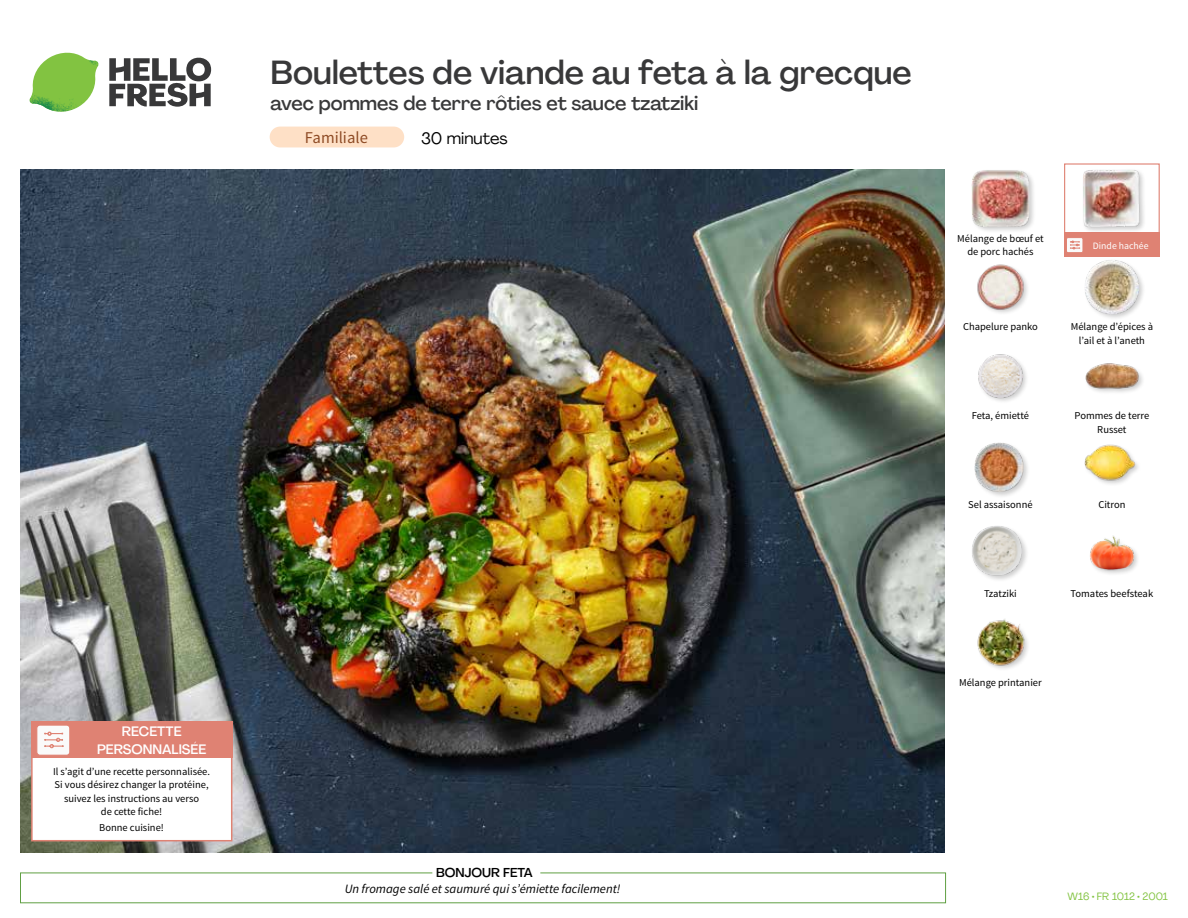
<style>
.page{position:relative;width:1188px;height:918px;background:#fff}
.page>*{position:absolute;margin:0;border:0;box-sizing:border-box;transform-origin:0 0}
.t1{font:500 33px "Agrandir";color:#383839}
.t2{font:500 19.5px "Agrandir";color:#383839}
.t3{font:16.5px "Source Sans Pro";color:#8e4b25}
.t4{font:16.5px "Agrandir";color:#000}
.t5{font:500 13.5px/17.2px "Agrandir";color:#fff;text-align:center}
.t6{font:italic 12.75px "Source Sans Pro";color:#000}
.t7{font:500 12.75px "Agrandir";color:#000}
.t8{font:10.5px/13.5px "Source Sans Pro";color:#000;text-align:center}
.t9{font:10.5px "Agrandir";color:#82c341}
.t10{font:9.75px "Source Sans Pro";color:#fff}
</style>
<div class="page">
<div style="left:270px;top:127px;width:134px;height:20px;background:#fee0c6;border-radius:10px"></div>
<div style="left:1064px;top:163px;width:96px;height:73px;border:1px solid #df8273"></div>
<div style="left:1064px;top:232px;width:96px;height:25px;background:#df8273"></div>
<div style="left:1066px;top:238px;width:17px;height:15px;background:#fafafa;border-radius:2px"></div>
<div style="left:1066px;top:237px;width:17px;height:16px;border:1px solid #df8273;border-radius:2px"></div>
<svg style="left:1070px;top:241px;width:10px;height:8px"></svg>
<svg style="left:109px;top:57px;width:102px;height:50px"></svg>
<svg style="left:34px;top:53px;width:62px;height:40px"></svg>
<img style="left:67px;top:53px;width:32px;height:26px">
<img style="left:33px;top:75px;width:59px;height:11px">
<img style="left:29px;top:79px;width:61px;height:33px">
<img style="left:65px;top:86px;width:27px;height:25px">
<div style="left:20px;top:873px;width:926px;height:30px;border:1px solid #609f43"></div>
<div style="left:432px;top:865px;width:108px;height:15px;background:#fff"></div>
<img style="left:21px;top:170px;width:924px;height:682px">
<img style="left:977px;top:619px;width:51px;height:50px">
<img style="left:1090px;top:535px;width:48px;height:39px">
<div style="left:971px;top:525px;width:58px;height:57px;background:#000;opacity:.2"></div>
<img style="left:972px;top:525px;width:51px;height:51px">
<div style="left:1083px;top:444px;width:58px;height:43px;background:#000;opacity:.2"></div>
<img style="left:1083px;top:444px;width:53px;height:43px">
<div style="left:974px;top:441px;width:56px;height:58px;background:#000;opacity:.2"></div>
<img style="left:975px;top:443px;width:49px;height:49px">
<div style="left:1084px;top:362px;width:61px;height:33px;background:#000;opacity:.2"></div>
<img style="left:1084px;top:362px;width:57px;height:29px">
<img style="left:978px;top:354px;width:49px;height:47px">
<div style="left:1083px;top:259px;width:63px;height:62px;background:#000;opacity:.2"></div>
<img style="left:1084px;top:260px;width:56px;height:55px">
<img style="left:977px;top:264px;width:51px;height:49px">
<div style="left:1082px;top:169px;width:65px;height:64px;background:#000;opacity:.2"></div>
<img style="left:1083px;top:170px;width:58px;height:57px">
<div style="left:971px;top:169px;width:65px;height:64px;background:#000;opacity:.2"></div>
<img style="left:972px;top:170px;width:57px;height:57px">
<div style="left:31px;top:733px;width:201px;height:108px;background:#fff;border:2px solid #df8273"></div>
<div style="left:31px;top:722px;width:202px;height:36px;background:#df8273"></div>
<div style="left:37px;top:725px;width:33px;height:30px;background:#fafafa;border-radius:3px"></div>
<div style="left:36px;top:725px;width:34px;height:31px;border:1px solid #df8273;border-radius:3px"></div>
<svg style="left:45px;top:732px;width:18px;height:16px"></svg>
<p class="t5" style="left:97px;top:723px;width:111px">RECETTE<br>PERSONNALISÉE</p>
<p class="t8" style="left:53px;top:765px;width:158px">Il s’agit d’une recette personnalisée.<br>Si vous désirez changer la protéine, suivez les instructions au verso<br>de cette fiche!</p>
<p class="t8" style="left:99px;top:821px;width:66px">Bonne cuisine!</p>
<h1 class="t1" style="left:271px;top:52px;width:643px">Boulettes de viande au feta à la grecque</h1>
<h2 class="t2" style="left:271px;top:91px;width:429px">avec pommes de terre rôties et sauce tzatziki</h2>
<h3 class="t3" style="left:305px;top:128px;width:64px">Familiale</h3>
<h3 class="t4" style="left:421px;top:128px;width:88px">30 minutes</h3>
<p class="t8" style="left:957px;top:232px;width:88px">Mélange de bœuf et de porc hachés</p>
<p class="t8" style="left:963px;top:320px;width:76px">Chapelure panko</p>
<p class="t8" style="left:972px;top:409px;width:59px">Feta, émietté</p>
<p class="t10" style="left:1093px;top:239px;width:57px">Dinde hachée</p>
<p class="t8" style="left:1071px;top:320px;width:84px">Mélange d’épices à l’ail et à l’aneth</p>
<p class="t8" style="left:1075px;top:409px;width:76px">Pommes de terre<br>Russet</p>
<p class="t8" style="left:968px;top:498px;width:66px">Sel assaisonné</p>
<p class="t8" style="left:1098px;top:498px;width:29px">Citron</p>
<p class="t8" style="left:984px;top:587px;width:34px">Tzatziki</p>
<p class="t8" style="left:1071px;top:587px;width:84px">Tomates beefsteak</p>
<p class="t8" style="left:959px;top:675px;width:84px">Mélange printanier</p>
<p class="t7" style="left:436px;top:864px;width:98px">BONJOUR FETA</p>
<p class="t6" style="left:345px;top:881px;width:277px">Un fromage salé et saumuré qui s’émiette facilement!</p>
<p class="t9" style="left:1068px;top:890px;width:102px">W16 • FR 1012 • 2001</p>
</div>
